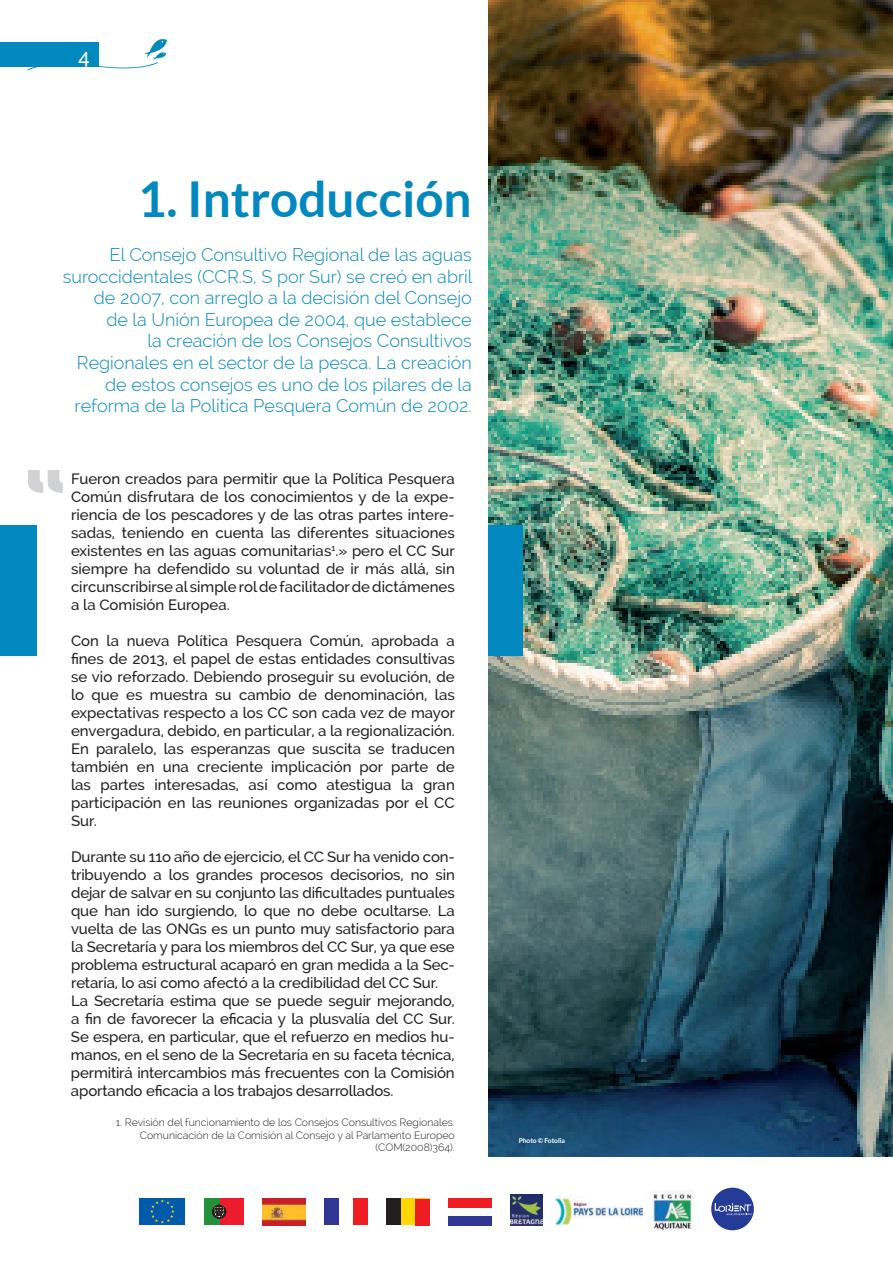
<style>
.page{position:relative;width:893px;height:1263px;background:#fff}
.page>*{position:absolute;margin:0;border:0;box-sizing:border-box;transform-origin:0 0}
.t1{font:800 90px "Raleway";color:#d1d2d4}
.t2{font:700 49.5px "Lato";color:#0088bf}
.t3{font:500 21px "Raleway";color:#fff}
.t4{font:300 18px/21.6px "Raleway";color:#0088bf;text-align:right}
.t5{font:500 15px/18px "Raleway";letter-spacing:-.01em;color:#231f20;text-align:justify}
.t6{font:300 10.5px/12.6px "Raleway";color:#231f20;text-align:right}
.t7{font:700 6.75px "Lato";letter-spacing:-.01em;color:#fff}
</style>
<div class="page">
<div style="left:0;top:525px;width:37px;height:131px;background:#0088bf"></div>
<svg style="left:27px;top:39px;width:140px;height:31px"></svg>
<div style="left:0;top:42px;width:98px;height:24px;background:#0088bf"></div>
<img style="left:489px;top:0;width:404px;height:1157px">
<div style="left:489px;top:525px;width:34px;height:131px;background:#0088bf"></div>
<div style="left:139px;top:1198px;width:46px;height:27px;background:#015aaa"></div>
<svg style="left:150px;top:1199px;width:25px;height:24px"></svg>
<div style="left:324px;top:1198px;width:15px;height:27px;background:#2f3795"></div>
<div style="left:353px;top:1198px;width:14px;height:27px;background:#ee1d23"></div>
<img style="left:262px;top:1198px;width:43px;height:27px">
<div style="left:386px;top:1199px;width:43px;height:26px;background:#ffd801"></div>
<div style="left:386px;top:1199px;width:15px;height:26px;background:#231f20"></div>
<div style="left:415px;top:1199px;width:14px;height:26px;background:#ee1d23"></div>
<div style="left:448px;top:1216px;width:44px;height:9px;background:#2f3795"></div>
<div style="left:448px;top:1199px;width:44px;height:9px;background:#ee1d23"></div>
<div style="left:219px;top:1198px;width:25px;height:27px;background:#ee1b2c"></div>
<div style="left:204px;top:1198px;width:15px;height:27px;background:#23913a"></div>
<svg style="left:212px;top:1205px;width:14px;height:13px"></svg>
<img style="left:511px;top:1194px;width:31px;height:32px">
<img style="left:556px;top:1195px;width:87px;height:31px">
<img style="left:652px;top:1190px;width:42px;height:41px">
<div style="left:711px;top:1188px;width:43px;height:42px;background:#243c97;border-radius:50%"></div>
<svg style="left:715px;top:1203px;width:36px;height:12px"></svg>
<h3 class="t3" style="left:78px;top:45px;width:13px">4</h3>
<h2 class="t2" style="left:138px;top:171px;width:335px">1. Introducción</h2>
<p class="t4" style="left:63px;top:244px;width:411px">El Consejo Consultivo Regional de las aguas suroccidentales (CCR.S, S por Sur) se creó en abril de 2007, con arreglo a la decisión del Consejo<br>de la Unión Europea de 2004, que establece<br>la creación de los Consejos Consultivos Regionales en el sector de la pesca. La creación de estos consejos es uno de los pilares de la reforma de la Política Pesquera Común de 2002.</p>
<h1 class="t1" style="left:24px;top:453px;width:45px">“</h1>
<p class="t5" style="left:71px;top:469px;width:386px">Fueron creados para permitir que la Política Pesquera Común disfrutara de los conocimientos y de la expe&shy;riencia de los pescadores y de las otras partes intere&shy;sadas, teniendo en cuenta las diferentes situaciones existentes en las aguas comunitarias<sup>1</sup>.» pero el CC Sur siempre ha defendido su voluntad de ir más allá, sin circunscribirse al simple rol de facilitador de dictámenes a la Comisión Europea.</p>
<p class="t5" style="left:71px;top:631px;width:386px">Con la nueva Política Pesquera Común, aprobada a fines de 2013, el papel de estas entidades consultivas se vio reforzado. Debiendo proseguir su evolución, de lo que es muestra su cambio de denominación, las expectativas respecto a los CC son cada vez de mayor envergadura, debido, en particular, a la regionalización.<br>En paralelo, las esperanzas que suscita se traducen también en una creciente implicación por parte de las partes interesadas, así como atestigua la gran participación en las reuniones organizadas por el CC Sur.</p>
<p class="t5" style="left:71px;top:847px;width:385px;text-align:left">Durante su 11o año de ejercicio, el CC Sur ha venido con&shy;tribuyendo a los grandes procesos decisorios, no sin dejar de salvar en su conjunto las dificultades puntuales que han ido surgiendo, lo que no debe ocultarse. La vuelta de las ONGs es un punto muy satisfactorio para la Secretaría y para los miembros del CC Sur, ya que ese problema estructural acaparó en gran medida a la Sec&shy;retaría, lo así como afectó a la credibilidad del CC Sur.<br>La Secretaría estima que se puede seguir mejorando, a fin de favorecer la eficacia y la plusvalía del CC Sur.<br>Se espera, en particular, que el refuerzo en medios hu&shy;manos, en el seno de la Secretaría en su faceta técnica, permitirá intercambios más frecuentes con la Comisión aportando eficacia a los trabajos desarrollados.</p>
<p class="t6" style="left:116px;top:1116px;width:340px">1. Revisión del funcionamiento de los Consejos Consultivos Regionales.<br>Comunicación de la Comisión al Consejo y al Parlamento Europeo (COM(2008)364).</p>
<p class="t7" style="left:519px;top:1137px;width:48px">Photo © Fotolia</p>
</div>
